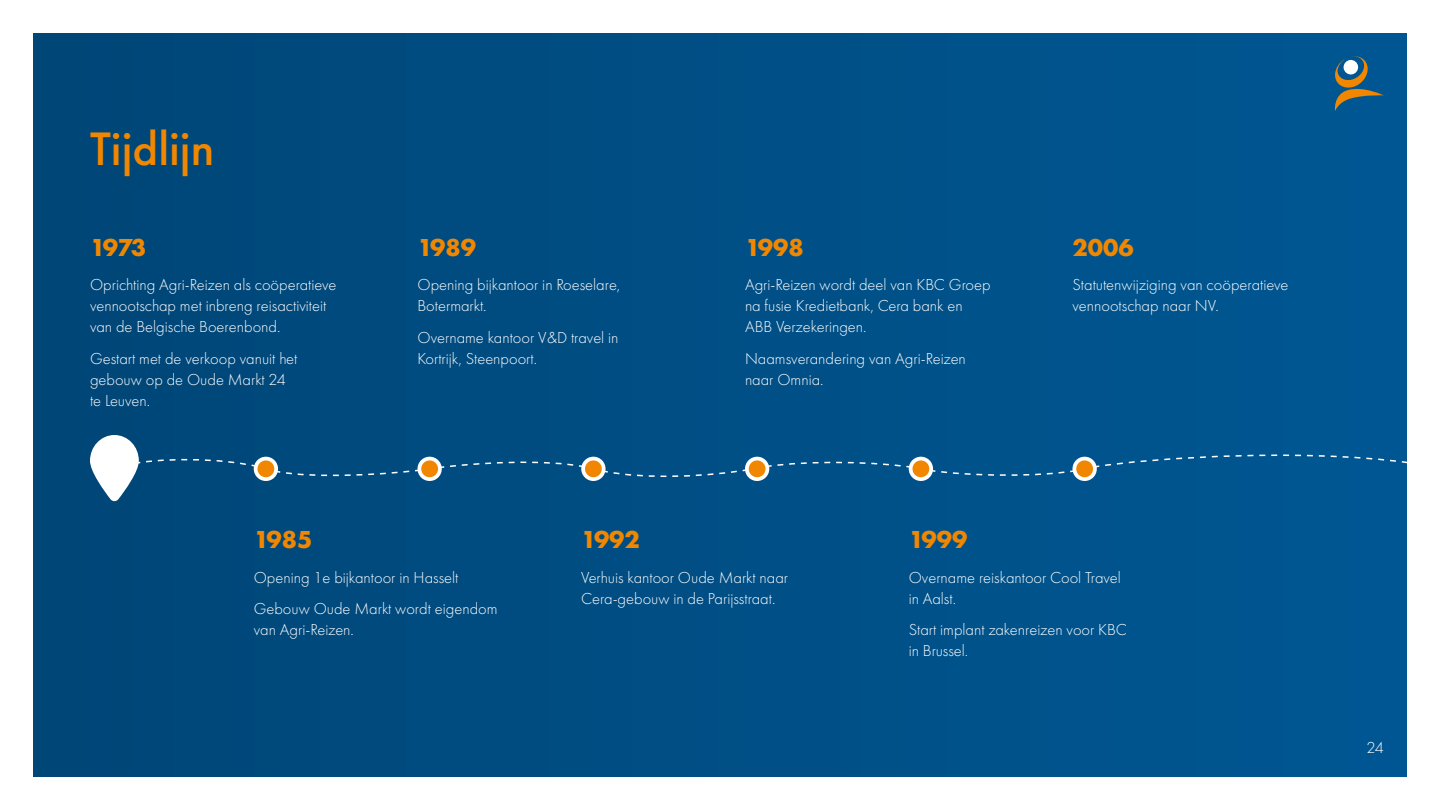
<style>
.page{position:relative;width:1440px;height:810px;background:#fff}
.page>*{position:absolute;margin:0;border:0;box-sizing:border-box;transform-origin:0 0}
.t1{font:500 48.75px "Futura PT";color:#f18700}
.t2{font:700 25.5px "Futura PT";color:#f18700}
.t3{font:300 16.5px/21px "Futura PT";color:#fff}
</style>
<div class="page">
<div style="left:34px;top:34px;width:1372px;height:742px;background:linear-gradient(to right,#004677,#005793)"></div>
<svg style="left:90px;top:435px;width:1317px;height:67px;background:#09558a"></svg>
<div style="left:256px;top:459px;width:20px;height:20px;background:#f18700;border-radius:50%"></div>
<div style="left:254px;top:457px;width:24px;height:24px;border:4px solid #fff;border-radius:50%"></div>
<div style="left:583px;top:459px;width:21px;height:20px;background:#f18700;border-radius:50%"></div>
<div style="left:581px;top:457px;width:25px;height:24px;border:4px solid #fff;border-radius:50%"></div>
<div style="left:419px;top:459px;width:21px;height:20px;background:#f18700;border-radius:50%"></div>
<div style="left:418px;top:457px;width:24px;height:24px;border:4px solid #fff;border-radius:50%"></div>
<div style="left:1074px;top:459px;width:21px;height:20px;background:#f18700;border-radius:50%"></div>
<div style="left:1073px;top:457px;width:24px;height:24px;border:4px solid #fff;border-radius:50%"></div>
<div style="left:747px;top:459px;width:20px;height:20px;background:#f18700;border-radius:50%"></div>
<div style="left:745px;top:457px;width:24px;height:24px;border:4px solid #fff;border-radius:50%"></div>
<div style="left:911px;top:459px;width:20px;height:20px;background:#f18700;border-radius:50%"></div>
<div style="left:909px;top:457px;width:24px;height:24px;border:4px solid #fff;border-radius:50%"></div>
<svg style="left:1333px;top:55px;width:51px;height:56px;background:#436a77"></svg>
<h1 class="t1" style="left:90px;top:119px;width:126px">Tijdlijn</h1>
<h2 class="t2" style="left:90px;top:231px;width:58px">1973</h2>
<p class="t3" style="left:90px;top:274px;width:248px">Oprichting Agri-Reizen als coöperatieve vennootschap met inbreng reisactiviteit van de Belgische Boerenbond.</p>
<p class="t3" style="left:90px;top:348px;width:209px">Gestart met de verkoop vanuit het gebouw op de Oude Markt 24 te Leuven.</p>
<h2 class="t2" style="left:418px;top:231px;width:60px">1989</h2>
<p class="t3" style="left:418px;top:274px;width:204px">Opening bijkantoor in Roeselare,<br>Botermarkt.</p>
<p class="t3" style="left:418px;top:327px;width:203px">Overname kantoor V&amp;D travel in<br>Kortrijk, Steenpoort.</p>
<h2 class="t2" style="left:745px;top:231px;width:60px">1998</h2>
<p class="t3" style="left:745px;top:274px;width:247px">Agri-Reizen wordt deel van KBC Groep na fusie Kredietbank, Cera bank en<br>ABB Verzekeringen.</p>
<p class="t3" style="left:745px;top:348px;width:222px">Naamsverandering van Agri-Reizen naar Omnia.</p>
<h2 class="t2" style="left:1072px;top:231px;width:63px">2006</h2>
<p class="t3" style="left:1072px;top:274px;width:217px">Statutenwijziging van coöperatieve vennootschap naar NV.</p>
<h2 class="t2" style="left:254px;top:523px;width:60px">1985</h2>
<p class="t3" style="left:254px;top:562px;width:245px;line-height:31.5px">Opening 1e bijkantoor in Hasselt<br>Gebouw Oude Markt wordt eigendom</p>
<p class="t3" style="left:254px;top:619px;width:102px">van Agri-Reizen.</p>
<h2 class="t2" style="left:581px;top:523px;width:60px">1992</h2>
<p class="t3" style="left:581px;top:567px;width:208px">Verhuis kantoor Oude Markt naar<br>Cera‑gebouw in de Parijsstraat.</p>
<h2 class="t2" style="left:909px;top:523px;width:60px">1999</h2>
<p class="t3" style="left:909px;top:567px;width:214px">Overname reiskantoor Cool Travel in Aalst.</p>
<p class="t3" style="left:909px;top:619px;width:220px">Start implant zakenreizen voor KBC in Brussel.</p>
<p class="t3" style="left:1366px;top:737px;width:19px">24</p>
</div>
